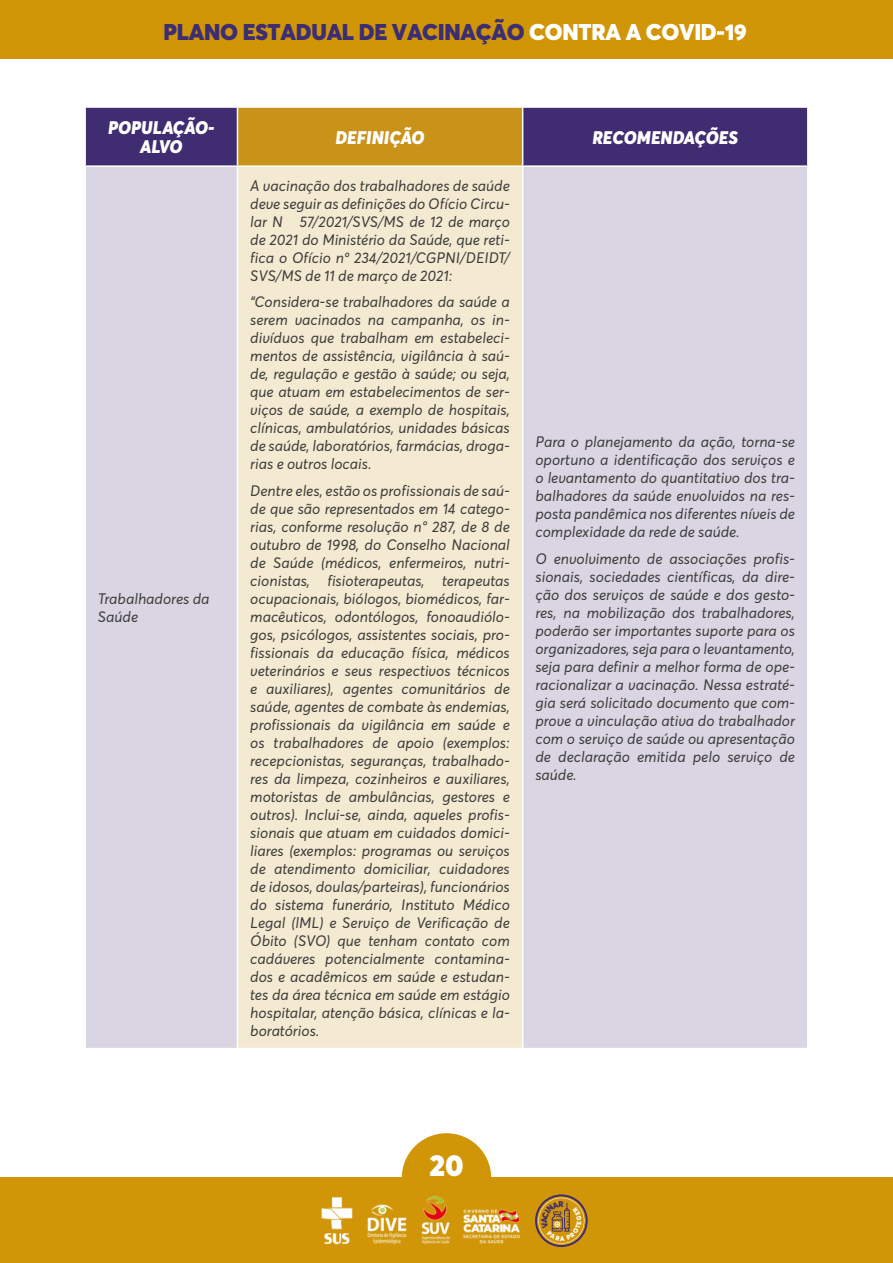
<style>
.page{position:relative;width:893px;height:1263px;background:#fff}
.page>*{position:absolute;margin:0;border:0;box-sizing:border-box;transform-origin:0 0}
.t1{font:900 30px "Averta";color:#fff}
.t2{font:900 22.5px "Averta";letter-spacing:-.015em;color:#3d2d72}
.t3{font:italic 900 18px/19.5px "Averta";color:#fff;text-align:center}
.t4{font:italic 15px/18px "Averta";color:#3c3c3b;text-align:justify}
.s1{color:#fff}
</style>
<div class="page">
<div style="left:0;top:1178px;width:893px;height:85px;background:#d19608"></div>
<div style="left:402px;top:1133px;width:89px;height:90px;background:#d19608;border-radius:50%"></div>
<div style="left:0;top:0;width:893px;height:59px;background:#d19608"></div>
<img style="left:321px;top:1196px;width:200px;height:49px">
<div style="left:86px;top:108px;width:721px;height:57px;background:#402c70"></div>
<div style="left:237px;top:107px;width:286px;height:59px;background:#c99218"></div>
<div style="left:86px;top:167px;width:721px;height:881px;background:#d9d5e2"></div>
<div style="left:237px;top:166px;width:286px;height:882px;background:#f4e9d1"></div>
<hr style="left:237px;top:167px;width:1px;height:881px;background:#fff">
<hr style="left:522px;top:167px;width:1px;height:881px;background:#fff">
<hr style="left:237px;top:106px;width:286px;height:2px;background:#fff">
<hr style="left:237px;top:108px;width:1px;height:57px;background:#fff">
<hr style="left:522px;top:108px;width:1px;height:57px;background:#fff">
<hr style="left:237px;top:165px;width:286px;height:2px;background:#fff">
<svg style="left:535px;top:1194px;width:53px;height:53px"></svg>
<h2 class="t2" style="left:164px;top:17px;width:585px">PLANO ESTADUAL DE VACINAÇÃO <span class="s1">CONTRA A COVID-19</span></h2>
<p class="t3" style="left:108px;top:119px;width:108px">POPULAÇÃO-<br>ALVO</p>
<p class="t3" style="left:335px;top:129px;width:91px">DEFINIÇÃO</p>
<p class="t3" style="left:592px;top:129px;width:147px">RECOMENDAÇÕES</p>
<p class="t4" style="left:98px;top:591px;width:113px">Trabalhadores da<br>Saúde</p>
<p class="t4" style="left:250px;top:177px;width:261px">A vacinação dos trabalhadores de saúde deve seguir as definições do Ofício Circu&shy;lar N ͦ 57/2021/SVS/MS de 12 de março de 2021 do Ministério da Saúde, que reti&shy;fica o Ofício nº 234/2021/CGPNI/DEIDT/ SVS/MS de 11 de março de 2021:</p>
<p class="t4" style="left:250px;top:294px;width:261px">“Considera-se trabalhadores da saúde a serem vacinados na campanha, os in&shy;divíduos que trabalham em estabeleci&shy;mentos de assistência, vigilância à saú&shy;de, regulação e gestão à saúde; ou seja, que atuam em estabelecimentos de ser&shy;viços de saúde, a exemplo de hospitais, clínicas, ambulatórios, unidades básicas de saúde, laboratórios, farmácias, droga&shy;rias e outros locais.</p>
<p class="t4" style="left:250px;top:482px;width:261px">Dentre eles, estão os profissionais de saú&shy;de que são representados em 14 catego&shy;rias, conforme resolução n° 287, de 8 de outubro de 1998, do Conselho Nacional de Saúde (médicos, enfermeiros, nutri&shy;cionistas, fisioterapeutas, terapeutas ocupacionais, biólogos, biomédicos, far&shy;macêuticos, odontólogos, fonoaudiólo&shy;gos, psicólogos, assistentes sociais, pro&shy;fissionais da educação física, médicos veterinários e seus respectivos técnicos e auxiliares), agentes comunitários de saúde, agentes de combate às endemias, profissionais da vigilância em saúde e os trabalhadores de apoio (exemplos: recepcionistas, seguranças, trabalhado&shy;res da limpeza, cozinheiros e auxiliares, motoristas de ambulâncias, gestores e outros). Inclui-se, ainda, aqueles profis&shy;sionais que atuam em cuidados domici&shy;liares (exemplos: programas ou serviços de atendimento domiciliar, cuidadores de idosos, doulas/parteiras), funcionários do sistema funerário, Instituto Médico Legal (lML) e Serviço de Verificação de Óbito (SVO) que tenham contato com cadáveres potencialmente contamina&shy;dos e acadêmicos em saúde e estudan&shy;tes da área técnica em saúde em estágio hospitalar, atenção básica, clínicas e la&shy;boratórios.</p>
<p class="t4" style="left:535px;top:433px;width:261px">Para o planejamento da ação, torna-se oportuno a identificação dos serviços e o levantamento do quantitativo dos tra&shy;balhadores da saúde envolvidos na res&shy;posta pandêmica nos diferentes níveis de complexidade da rede de saúde.</p>
<p class="t4" style="left:535px;top:550px;width:261px">O envolvimento de associações profis&shy;sionais, sociedades científicas, da dire&shy;ção dos serviços de saúde e dos gesto&shy;res, na mobilização dos trabalhadores, poderão ser importantes suporte para os organizadores, seja para o levantamento, seja para definir a melhor forma de ope&shy;racionalizar a vacinação. Nessa estraté&shy;gia será solicitado documento que com&shy;prove a vinculação ativa do trabalhador com o serviço de saúde ou apresentação de declaração emitida pelo serviço de saúde.</p>
<h1 class="t1" style="left:429px;top:1146px;width:36px">20</h1>
</div>
